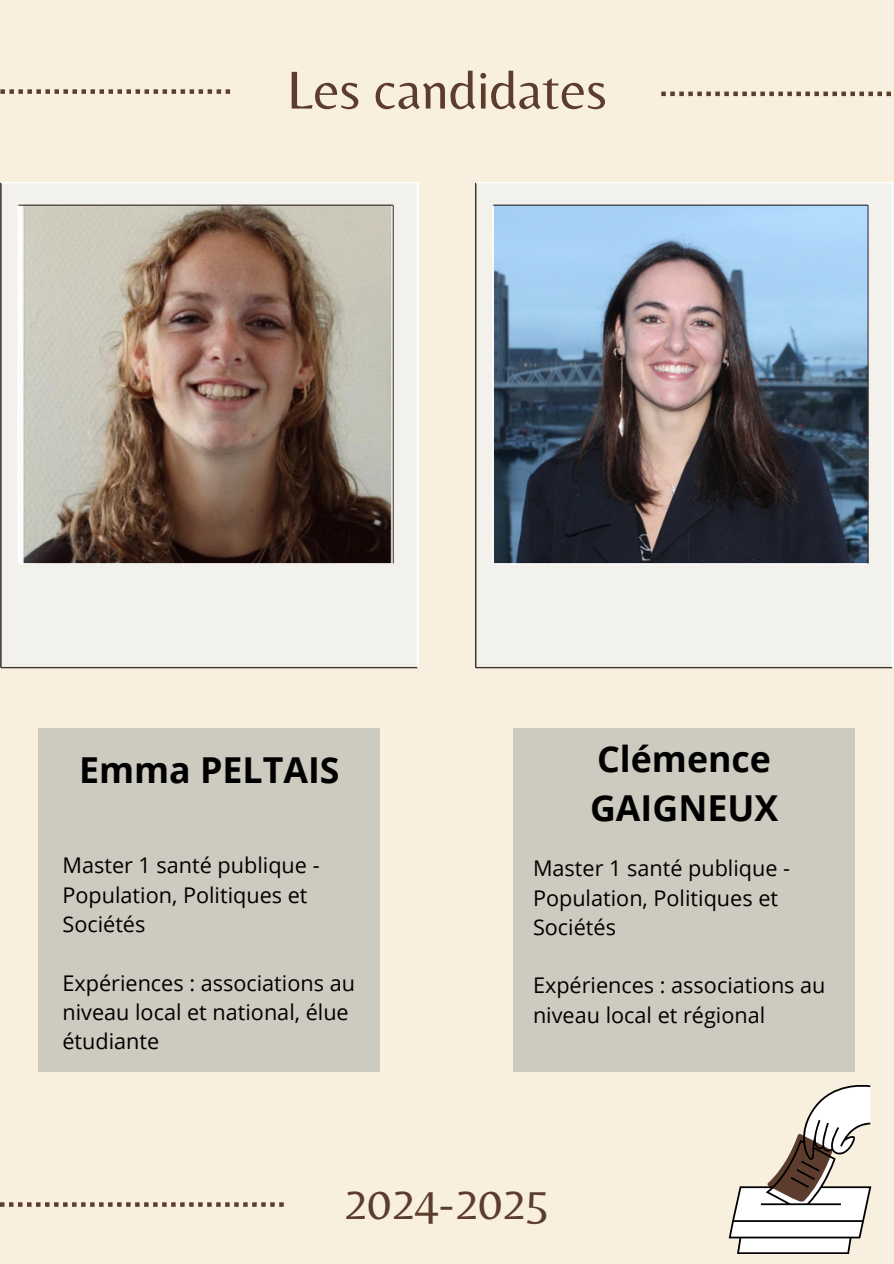
<style>
.page{position:relative;width:894px;height:1264px;background:#fff}
.page>*{position:absolute;margin:0;border:0;box-sizing:border-box;transform-origin:0 0}
.t1{font:55.35px "Belleza";color:#5c3d2d}
.t2{font:47.55px "Belleza";color:#5c3d2d}
.t3{font:700 35.7px/49.5px "Open Sans";color:#000}
.t4{font:21.6px/29.2px "Open Sans";color:#000}
</style>
<div class="page">
<div style="left:0;top:0;width:893px;height:1263px;background:#f9efdf"></div>
<svg style="left:475px;top:182px;width:418px;height:486px"></svg>
<svg style="left:1px;top:182px;width:418px;height:486px"></svg>
<div style="left:38px;top:728px;width:342px;height:343px;background:#cdcbbf"></div>
<div style="left:513px;top:728px;width:341px;height:343px;background:#cdcbbf"></div>
<svg style="left:728px;top:1085px;width:143px;height:168px"></svg>
<svg style="left:0;top:89px;width:230px;height:5px"></svg>
<svg style="left:661px;top:92px;width:230px;height:4px"></svg>
<svg style="left:0;top:1202px;width:284px;height:4px"></svg>
<h2 class="t1" style="left:286px;top:57px;width:322px">Les candidates</h2>
<p class="t3" style="left:79px;top:744px;width:262px">Emma PELTAIS</p>
<h3 class="t4" style="left:62px;top:850px;width:258px">Master 1 santé publique -<br>Population, Politiques et<br>Sociétés</h3>
<p class="t4" style="left:62px;top:967px;width:294px">Expériences : associations au niveau local et national, élue étudiante</p>
<p class="t3" style="left:590px;top:733px;width:189px">Clémence<br>GAIGNEUX</p>
<h3 class="t4" style="left:533px;top:853px;width:258px">Master 1 santé publique -<br>Population, Politiques et<br>Sociétés</h3>
<p class="t4" style="left:533px;top:970px;width:294px">Expériences : associations au niveau local et régional</p>
<p class="t2" style="left:343px;top:1174px;width:207px">2024-2025</p>
</div>
